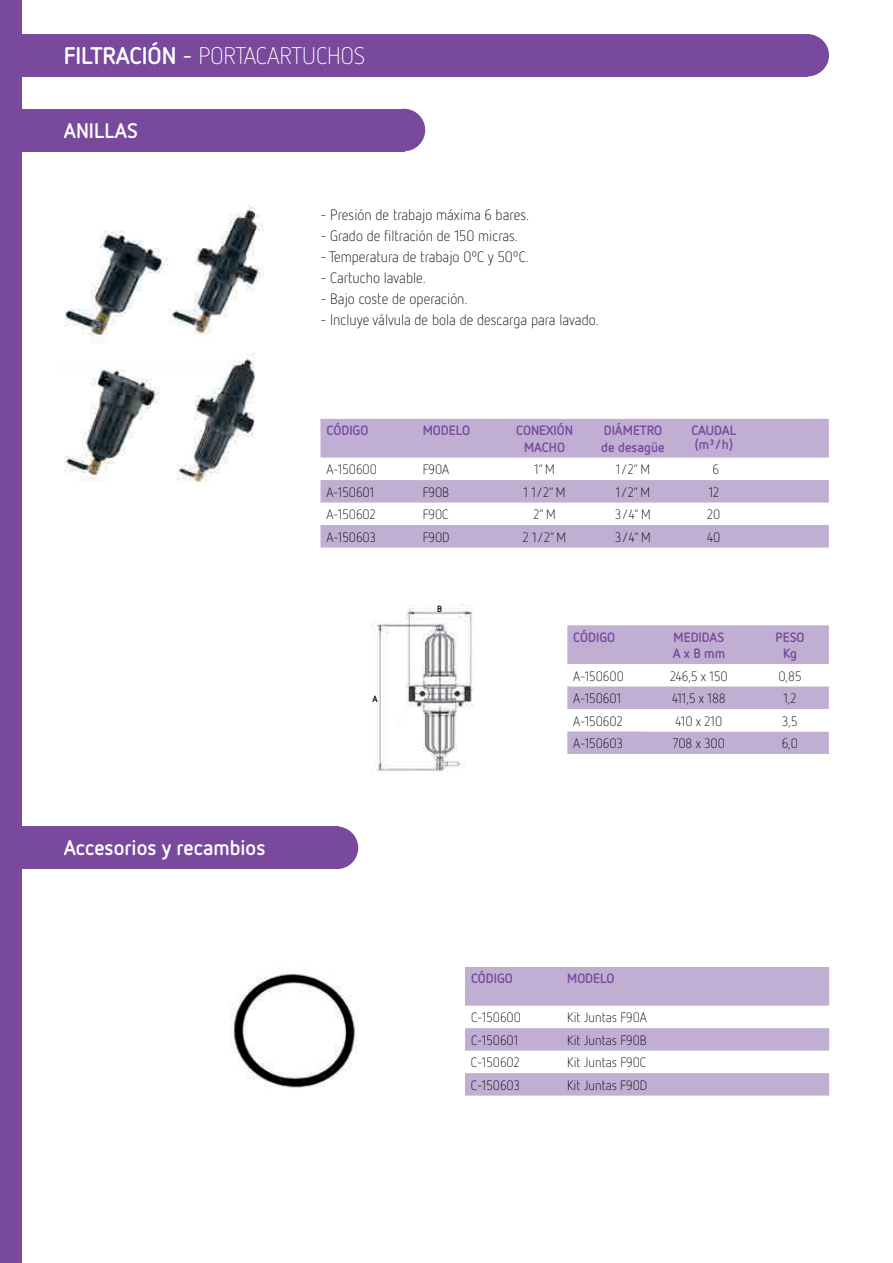
<style>
.page{position:relative;width:893px;height:1263px;background:#fff}
.page>*{position:absolute;margin:0;border:0;box-sizing:border-box;transform-origin:0 0}
.t1{font:300 24px "Netto OT";color:#fff}
.t2{font:700 21px "Netto OT";color:#fff}
.t3{font:300 15px "Netto OT";color:#000001}
.t4{font:300 13.5px "Netto OT";color:#000001}
.t5{font:700 13.5px/16.2px "Netto OT";color:#78499d}
.t6{font:700 9px "Netto OT";color:#000001}
.s1{font-weight:700}
.s2{font-weight:400}
</style>
<div class="page">
<div style="left:0;top:0;width:21px;height:1263px;background:#78499d"></div>
<div style="left:0;top:34px;width:807px;height:43px;background:#78499d"></div>
<div style="left:785px;top:34px;width:44px;height:43px;background:#78499d;border-radius:50%"></div>
<div style="left:0;top:109px;width:405px;height:42px;background:#78499d"></div>
<div style="left:383px;top:109px;width:42px;height:42px;background:#78499d;border-radius:50%"></div>
<div style="left:0;top:826px;width:338px;height:43px;background:#78499d"></div>
<div style="left:316px;top:826px;width:42px;height:43px;background:#78499d;border-radius:50%"></div>
<img style="left:230px;top:968px;width:128px;height:120px">
<img style="left:64px;top:205px;width:200px;height:277px">
<img style="left:371px;top:605px;width:104px;height:168px">
<svg style="left:320px;top:419px;width:509px;height:128px;fill:#c1afd3"></svg>
<svg style="left:567px;top:625px;width:262px;height:129px"></svg>
<svg style="left:465px;top:967px;width:364px;height:128px;fill:#c1afd3"></svg>
<h1 class="t1" style="left:64px;top:41px;width:303px"><span class="s1">FILTRACIÓN</span> <span class="s2">-</span> PORTACARTUCHOS</h1>
<h2 class="t2" style="left:64px;top:118px;width:76px">ANILLAS</h2>
<h2 class="t2" style="left:64px;top:834px;width:203px">Accesorios y recambios</h2>
<p class="t3" style="left:320px;top:205px;width:210px">- Presión de trabajo máxima 6 bares.</p>
<p class="t3" style="left:320px;top:226px;width:199px">- Grado de filtración de 150 micras.</p>
<p class="t3" style="left:320px;top:247px;width:210px">- Temperatura de trabajo 0ºC y 50ºC.</p>
<p class="t3" style="left:320px;top:268px;width:107px">- Cartucho lavable.</p>
<p class="t3" style="left:320px;top:289px;width:149px">- Bajo coste de operación.</p>
<p class="t3" style="left:320px;top:310px;width:280px">- Incluye válvula de bola de descarga para lavado.</p>
<p class="t5" style="left:326px;top:422px;width:43px">CÓDIGO</p>
<p class="t5" style="left:423px;top:422px;width:49px">MODELO</p>
<p class="t5" style="left:516px;top:422px;width:58px;text-align:center">CONEXIÓN<br>MACHO</p>
<p class="t5" style="left:601px;top:422px;width:65px">DIÁMETRO de desagüe</p>
<p class="t5" style="left:691px;top:423px;width:47px;line-height:13.5px">CAUDAL (m³/h)</p>
<p class="t4" style="left:326px;top:461px;width:52px">A-150600</p>
<p class="t4" style="left:423px;top:461px;width:28px">F90A</p>
<p class="t4" style="left:534px;top:461px;width:22px">1” M</p>
<p class="t4" style="left:616px;top:461px;width:36px">1/2” M</p>
<p class="t4" style="left:712px;top:461px;width:8px">6</p>
<p class="t4" style="left:326px;top:484px;width:49px">A-150601</p>
<p class="t4" style="left:423px;top:484px;width:28px">F90B</p>
<p class="t4" style="left:524px;top:484px;width:43px">1 1/2” M</p>
<p class="t4" style="left:616px;top:484px;width:36px">1/2” M</p>
<p class="t4" style="left:709px;top:484px;width:12px">12</p>
<p class="t4" style="left:326px;top:506px;width:51px">A-150602</p>
<p class="t4" style="left:423px;top:506px;width:27px">F90C</p>
<p class="t4" style="left:533px;top:506px;width:24px">2” M</p>
<p class="t4" style="left:615px;top:506px;width:37px">3/4” M</p>
<p class="t4" style="left:707px;top:506px;width:15px">20</p>
<p class="t4" style="left:326px;top:529px;width:51px">A-150603</p>
<p class="t4" style="left:423px;top:529px;width:29px">F90D</p>
<p class="t4" style="left:523px;top:529px;width:45px">2 1/2” M</p>
<p class="t4" style="left:615px;top:529px;width:37px">3/4” M</p>
<p class="t4" style="left:707px;top:529px;width:15px">40</p>
<p class="t6" style="left:372px;top:693px;width:7px">A</p>
<p class="t6" style="left:437px;top:603px;width:7px">B</p>
<p class="t5" style="left:573px;top:629px;width:43px">CÓDIGO</p>
<p class="t5" style="left:673px;top:629px;width:54px">MEDIDAS<br>A x B mm</p>
<p class="t5" style="left:775px;top:629px;width:31px;text-align:center">PESO<br>Kg</p>
<p class="t4" style="left:573px;top:667px;width:52px">A-150600</p>
<p class="t4" style="left:670px;top:667px;width:59px">246,5 x 150</p>
<p class="t4" style="left:778px;top:667px;width:25px">0,85</p>
<p class="t4" style="left:573px;top:690px;width:49px">A-150601</p>
<p class="t4" style="left:672px;top:690px;width:55px">411,5 x 188</p>
<p class="t4" style="left:783px;top:690px;width:15px">1,2</p>
<p class="t4" style="left:573px;top:712px;width:51px">A-150602</p>
<p class="t4" style="left:675px;top:712px;width:48px">410 x 210</p>
<p class="t4" style="left:782px;top:712px;width:17px">3,5</p>
<p class="t4" style="left:573px;top:735px;width:51px">A-150603</p>
<p class="t4" style="left:673px;top:735px;width:54px">708 x 300</p>
<p class="t4" style="left:782px;top:735px;width:18px">6,0</p>
<p class="t5" style="left:471px;top:970px;width:43px">CÓDIGO</p>
<p class="t5" style="left:567px;top:970px;width:49px">MODELO</p>
<p class="t4" style="left:471px;top:1009px;width:52px">C-150600</p>
<p class="t4" style="left:567px;top:1009px;width:81px">Kit Juntas F90A</p>
<p class="t4" style="left:471px;top:1032px;width:49px">C-150601</p>
<p class="t4" style="left:567px;top:1032px;width:81px">Kit Juntas F90B</p>
<p class="t4" style="left:471px;top:1054px;width:50px">C-150602</p>
<p class="t4" style="left:567px;top:1054px;width:81px">Kit Juntas F90C</p>
<p class="t4" style="left:471px;top:1077px;width:51px">C-150603</p>
<p class="t4" style="left:567px;top:1077px;width:82px">Kit Juntas F90D</p>
</div>
